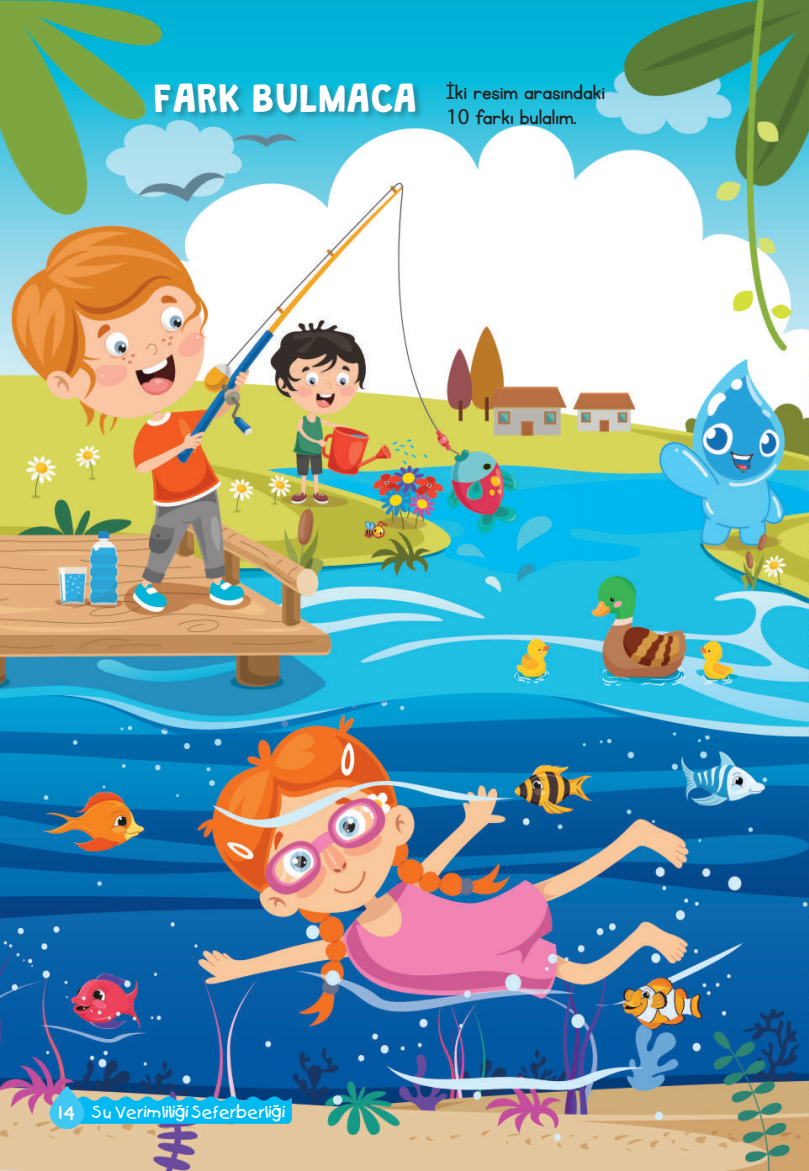
<style>
.page{position:relative;width:809px;height:1171px;background:#fff}
.page>*{position:absolute;margin:0;border:0;box-sizing:border-box;transform-origin:0 0}
.t1{font:24.5px/24.5px "KG Primary Penmanship";color:#231f20}
.t2{font:24.5px "Kids Corner";color:#fff}
.t3{font:15.75px "TR Kids";color:#fff}
.s1{font-family:"Granstander Clean";font-size:35px;color:#fff}
.s2{font-family:"Myriad Pro";font-size:22.75px}
</style>
<div class="page">
<img style="left:0;top:0;width:809px;height:1171px">
<svg style="left:80px;top:1096px;width:212px;height:28px;background:#0eb5e7"></svg>
<svg style="left:50px;top:1086px;width:34px;height:43px"></svg>
<div style="left:153px;top:81px;width:271px;height:40px;background:#231f20;opacity:.3"></div>
<p class="t1" style="left:446px;top:81px;width:160px;text-indent:-292px"><span class="s1">FARK BULMACA</span> İki resim arasındaki<br><span class="s2">10</span> farkı bulalım.</p>
<p class="t2" style="left:58px;top:1102px;width:19px">14</p>
<p class="t3" style="left:93px;top:1102px;width:194px">Su Verimliliği Seferberliği</p>
</div>
